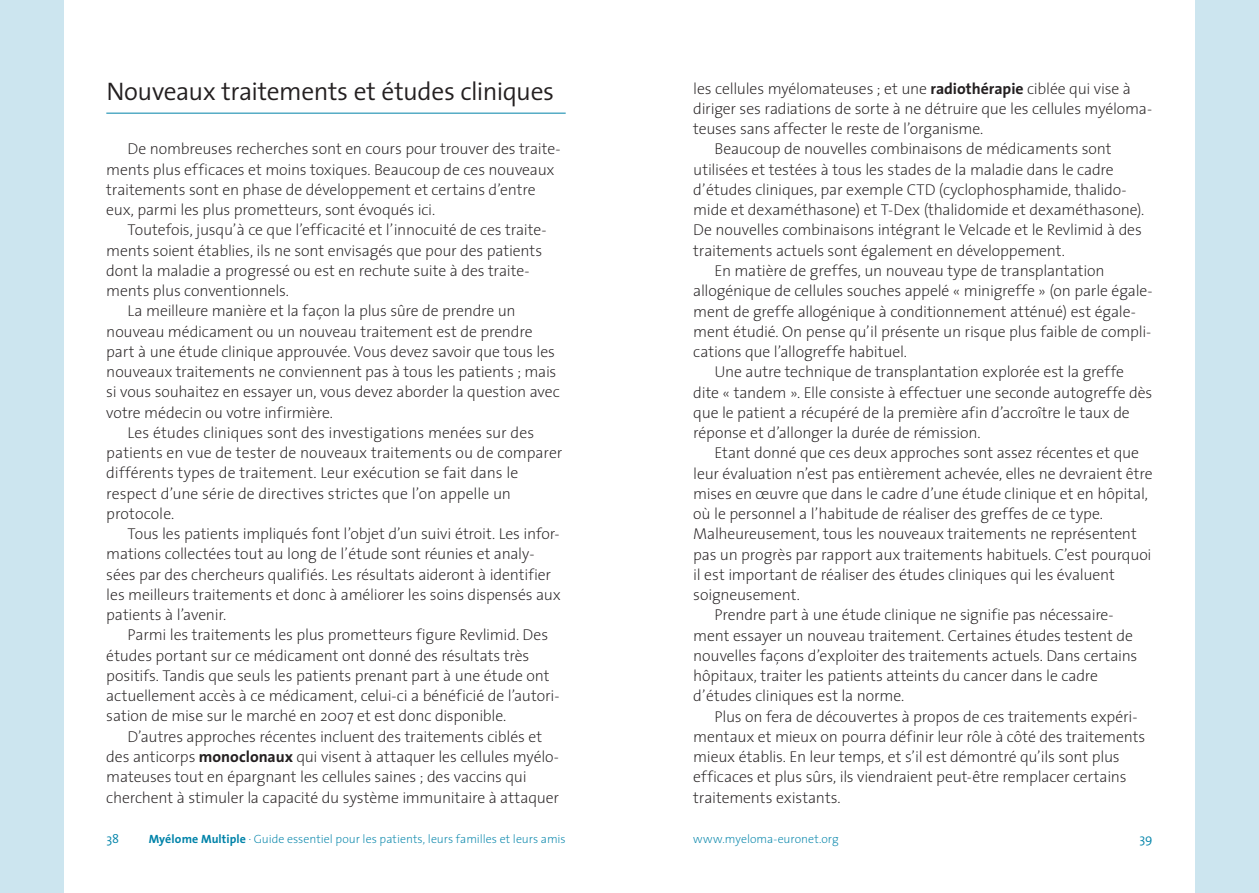
<style>
.page{position:relative;width:1259px;height:893px;background:#fff}
.page>*{position:absolute;margin:0;border:0;box-sizing:border-box;transform-origin:0 0}
.t1{font:300 25.5px "The Sans";letter-spacing:-.015em;color:#231f20}
.t2{font:200 15.75px/20.2px "The Sans";letter-spacing:-.01em;color:#231f20}
.t3{font:300 12.75px "The Sans";color:#0083a9}
.t4{font:200 12px "The Sans";color:#0083a9}
.s1{font-weight:700}
</style>
<div class="page">
<div style="left:0;top:0;width:64px;height:893px;background:#cce5ef"></div>
<div style="left:1195px;top:0;width:64px;height:893px;background:#cce5ef"></div>
<hr style="left:106px;top:113px;width:460px;height:1px;background:#0083a9">
<h1 class="t1" style="left:106px;top:75px;width:449px">Nouveaux traitements et études cliniques</h1>
<p class="t2" style="left:106px;top:139px;width:456px;text-indent:21px">De nombreuses recherches sont en cours pour trouver des traite&shy;ments plus efficaces et moins toxiques. Beaucoup de ces nouveaux traitements sont en phase de développement et certains d’entre eux, parmi les plus prometteurs, sont évoqués ici.</p>
<p class="t2" style="left:128px;top:220px;width:420px">Toutefois, jusqu’à ce que l’efficacité et l’innocuité de ces traite-</p>
<p class="t2" style="left:106px;top:240px;width:437px">ments soient établies, ils ne sont envisagés que pour des patients</p>
<p class="t2" style="left:106px;top:260px;width:425px">dont la maladie a progressé ou est en rechute suite à des traite-</p>
<p class="t2" style="left:106px;top:281px;width:184px">ments plus conventionnels.</p>
<p class="t2" style="left:128px;top:301px;width:389px">La meilleure manière et la façon la plus sûre de prendre un</p>
<p class="t2" style="left:106px;top:321px;width:428px">nouveau médicament ou un nouveau traitement est de prendre</p>
<p class="t2" style="left:106px;top:342px;width:450px">part à une étude clinique approuvée. Vous devez savoir que tous les</p>
<p class="t2" style="left:106px;top:362px;width:451px">nouveaux traitements ne conviennent pas à tous les patients ; mais</p>
<p class="t2" style="left:106px;top:382px;width:455px">si vous souhaitez en essayer un, vous devez aborder la question avec</p>
<p class="t2" style="left:106px;top:402px;width:228px">votre médecin ou votre infirmière.</p>
<p class="t2" style="left:128px;top:423px;width:408px">Les études cliniques sont des investigations menées sur des</p>
<p class="t2" style="left:106px;top:443px;width:457px">patients en vue de tester de nouveaux traitements ou de comparer</p>
<p class="t2" style="left:106px;top:463px;width:413px">différents types de traitement. Leur exécution se fait dans le</p>
<p class="t2" style="left:106px;top:483px;width:406px">respect d’une série de directives strictes que l’on appelle un</p>
<p class="t2" style="left:106px;top:504px;width:70px">protocole.</p>
<p class="t2" style="left:128px;top:524px;width:433px">Tous les patients impliqués font l’objet d’un suivi étroit. Les infor-</p>
<p class="t2" style="left:106px;top:544px;width:430px">mations collectées tout au long de l’étude sont réunies et analy-</p>
<p class="t2" style="left:106px;top:564px;width:446px">sées par des chercheurs qualifiés. Les résultats aideront à identifier</p>
<p class="t2" style="left:106px;top:585px;width:456px">les meilleurs traitements et donc à améliorer les soins dispensés aux</p>
<p class="t2" style="left:106px;top:605px;width:121px">patients à l’avenir.</p>
<p class="t2" style="left:128px;top:625px;width:422px">Parmi les traitements les plus prometteurs figure Revlimid. Des</p>
<p class="t2" style="left:106px;top:645px;width:424px">études portant sur ce médicament ont donné des résultats très</p>
<p class="t2" style="left:106px;top:666px;width:445px">positifs. Tandis que seuls les patients prenant part à une étude ont</p>
<p class="t2" style="left:106px;top:686px;width:455px">actuellement accès à ce médicament, celui-ci a bénéficié de l’autori-</p>
<p class="t2" style="left:106px;top:706px;width:401px">sation de mise sur le marché en 2007 et est donc disponible.</p>
<p class="t2" style="left:128px;top:726px;width:416px">D’autres approches récentes incluent des traitements ciblés et</p>
<p class="t2" style="left:106px;top:747px;width:454px">des anticorps <span class="s1">monoclonaux</span> qui visent à attaquer les cellules myélo-</p>
<p class="t2" style="left:106px;top:767px;width:422px">mateuses tout en épargnant les cellules saines ; des vaccins qui</p>
<p class="t2" style="left:106px;top:787px;width:454px">cherchent à stimuler la capacité du système immunitaire à attaquer</p>
<p class="t2" style="left:693px;top:78px;width:439px">les cellules myélomateuses ; et une <span class="s1">radiothérapie</span> ciblée qui vise à</p>
<p class="t2" style="left:693px;top:99px;width:460px">diriger ses radiations de sorte à ne détruire que les cellules myéloma-</p>
<p class="t2" style="left:693px;top:119px;width:291px">teuses sans affecter le reste de l’organisme.</p>
<p class="t2" style="left:714px;top:139px;width:398px">Beaucoup de nouvelles combinaisons de médicaments sont</p>
<p class="t2" style="left:693px;top:159px;width:422px">utilisées et testées à tous les stades de la maladie dans le cadre</p>
<p class="t2" style="left:693px;top:180px;width:435px">d’études cliniques, par exemple CTD (cyclophosphamide, thalido-</p>
<p class="t2" style="left:693px;top:200px;width:452px">mide et dexaméthasone) et T-Dex (thalidomide et dexaméthasone).</p>
<p class="t2" style="left:693px;top:220px;width:450px">De nouvelles combinaisons intégrant le Velcade et le Revlimid à des</p>
<p class="t2" style="left:693px;top:240px;width:373px">traitements actuels sont également en développement.</p>
<p class="t2" style="left:714px;top:261px;width:392px">En matière de greffes, un nouveau type de transplantation</p>
<p class="t2" style="left:693px;top:281px;width:461px">allogénique de cellules souches appelé « minigreffe » (on parle égale-</p>
<p class="t2" style="left:693px;top:301px;width:444px">ment de greffe allogénique à conditionnement atténué) est égale-</p>
<p class="t2" style="left:693px;top:321px;width:459px">ment étudié. On pense qu’il présente un risque plus faible de compli-</p>
<p class="t2" style="left:693px;top:342px;width:215px">cations que l’allogreffe habituel.</p>
<p class="t2" style="left:714px;top:362px;width:411px">Une autre technique de transplantation explorée est la greffe</p>
<p class="t2" style="left:693px;top:382px;width:460px">dite « tandem ». Elle consiste à effectuer une seconde autogreffe dès</p>
<p class="t2" style="left:693px;top:402px;width:438px">que le patient a récupéré de la première afin d’accroître le taux de</p>
<p class="t2" style="left:693px;top:423px;width:289px">réponse et d’allonger la durée de rémission.</p>
<p class="t2" style="left:714px;top:443px;width:426px">Etant donné que ces deux approches sont assez récentes et que</p>
<p class="t2" style="left:693px;top:463px;width:461px">leur évaluation n’est pas entièrement achevée, elles ne devraient être</p>
<p class="t2" style="left:693px;top:483px;width:456px">mises en œuvre que dans le cadre d’une étude clinique et en hôpital,</p>
<p class="t2" style="left:693px;top:504px;width:411px">où le personnel a l’habitude de réaliser des greffes de ce type.</p>
<p class="t2" style="left:693px;top:524px;width:445px">Malheureusement, tous les nouveaux traitements ne représentent</p>
<p class="t2" style="left:693px;top:544px;width:460px">pas un progrès par rapport aux traitements habituels. C’est pourquoi</p>
<p class="t2" style="left:693px;top:564px;width:423px">il est important de réaliser des études cliniques qui les évaluent</p>
<p class="t2" style="left:693px;top:585px;width:108px">soigneusement.</p>
<p class="t2" style="left:714px;top:605px;width:401px">Prendre part à une étude clinique ne signifie pas nécessaire-</p>
<p class="t2" style="left:693px;top:625px;width:441px">ment essayer un nouveau traitement. Certaines études testent de</p>
<p class="t2" style="left:693px;top:645px;width:445px">nouvelles façons d’exploiter des traitements actuels. Dans certains</p>
<p class="t2" style="left:693px;top:666px;width:406px">hôpitaux, traiter les patients atteints du cancer dans le cadre</p>
<p class="t2" style="left:693px;top:686px;width:213px">d’études cliniques est la norme.</p>
<p class="t2" style="left:714px;top:706px;width:424px">Plus on fera de découvertes à propos de ces traitements expéri-</p>
<p class="t2" style="left:693px;top:727px;width:453px">mentaux et mieux on pourra définir leur rôle à côté des traitements</p>
<p class="t2" style="left:693px;top:747px;width:428px">mieux établis. En leur temps, et s’il est démontré qu’ils sont plus</p>
<p class="t2" style="left:693px;top:767px;width:435px">efficaces et plus sûrs, ils viendraient peut-être remplacer certains</p>
<p class="t2" style="left:693px;top:787px;width:149px">traitements existants.</p>
<p class="t3" style="left:106px;top:830px;width:14px">38</p>
<p class="t4" style="left:149px;top:831px;width:418px"><span class="s1">Myélome Multiple</span> · Guide essentiel pour les patients, leurs familles et leurs amis</p>
<p class="t4" style="left:693px;top:831px;width:147px">www.myeloma-euronet.org</p>
<p class="t3" style="left:1139px;top:830px;width:15px">39</p>
</div>
